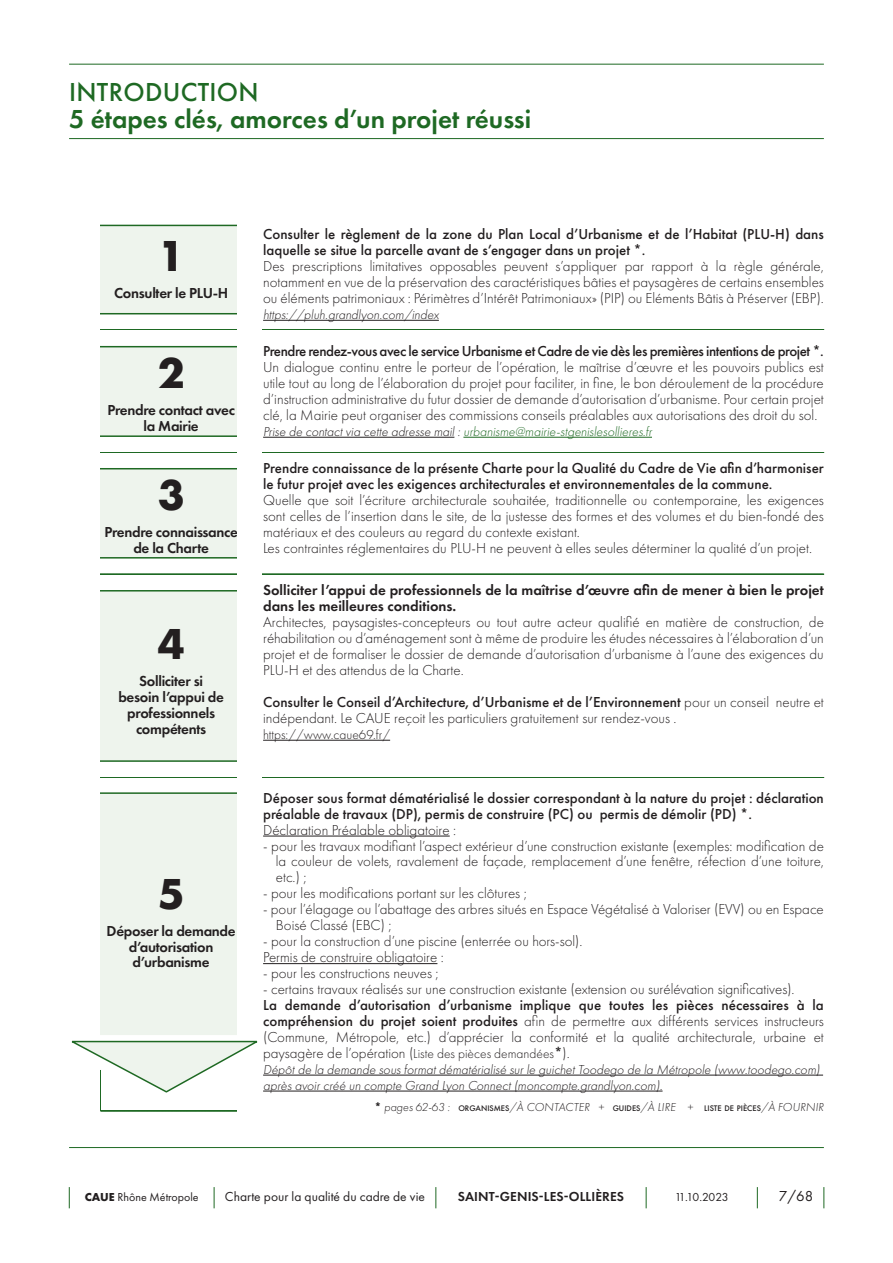
<style>
.page{position:relative;width:893px;height:1263px;background:#fff}
.page>*{position:absolute;margin:0;border:0;box-sizing:border-box;transform-origin:0 0}
.Titre_4_vert_clair{font:700 45px "Futura PT";color:#231f20}
.Titre2{font:600 27px "Futura PT";color:#1e6923}
.Titre3{font:500 27px "Futura PT";letter-spacing:.01em;color:#1e6923}
.TexteCourant{font:300 15px/15.9px "Futura PT";color:#231f20;text-align:justify}
.TexteCourant-2{font:500 15px/15.9px "Futura PT";color:#231f20}
.Titre_4_vert_clair-2{font:600 15px/15.9px "Futura PT";letter-spacing:-.02em;color:#231f20;text-align:center}
.TexteCourant-3{font:600 15px/15.9px "Futura PT";color:#231f20}
.TexteCourant-4{font:500 15px "Futura PT";letter-spacing:-.03em;color:#231f20}
.t1{font:15px "Futura PT";color:#231f20}
.TexteCourant-5{font:300 13.5px/15.9px "Futura PT";color:#231f20}
.TexteCourant-6{font:300 13.5px "Futura PT";color:#1e6923}
.t2{font:13.5px "Futura PT";color:#231f20}
.t3{font:600 13.5px "Futura PT";letter-spacing:.01em;color:#231f20}
.Titre_4{font:italic 300 12px "Futura PT";letter-spacing:.01em;color:#231f20}
.t4{font:12px "Futura PT";color:#231f20}
.s1{color:#231f20}
.s2{font-weight:500}
.s3{font-size:13.5px}
.s4{font-weight:600}
.s5{font-weight:800;font-style:normal}
.s6{font-style:inherit}
.s7{font-weight:500;font-style:normal;font-size:8.4px}
.s8{font-weight:700}
</style>
<div class="page">
<hr style="left:69px;top:1147px;width:755px;height:1px;background:#1e6923">
<svg style="left:69px;top:1187px;width:1px;height:21px"></svg>
<svg style="left:214px;top:1187px;width:1px;height:21px"></svg>
<svg style="left:436px;top:1187px;width:1px;height:21px"></svg>
<svg style="left:646px;top:1187px;width:1px;height:21px"></svg>
<svg style="left:757px;top:1187px;width:1px;height:21px"></svg>
<svg style="left:824px;top:1187px;width:1px;height:21px"></svg>
<svg style="left:100px;top:574px;width:724px;height:1px"></svg>
<hr style="left:263px;top:320px;width:176px;height:1px;background:#231f20">
<hr style="left:263px;top:437px;width:191px;height:1px;background:#231f20">
<hr style="left:463px;top:437px;width:189px;height:1px;background:#1e6923">
<hr style="left:263px;top:740px;width:127px;height:1px;background:#231f20">
<hr style="left:263px;top:836px;width:187px;height:1px;background:#231f20">
<hr style="left:263px;top:963px;width:174px;height:1px;background:#231f20">
<hr style="left:263px;top:1075px;width:560px;height:1px;background:#231f20">
<hr style="left:263px;top:1091px;width:400px;height:1px;background:#231f20">
<div style="left:100px;top:224px;width:137px;height:91px;background:#eef4ed"></div>
<div style="left:100px;top:345px;width:137px;height:92px;background:#eef4ed"></div>
<div style="left:100px;top:468px;width:137px;height:91px;background:#eef4ed"></div>
<div style="left:100px;top:590px;width:137px;height:172px;background:#eef4ed"></div>
<svg style="left:100px;top:329px;width:724px;height:1px"></svg>
<svg style="left:100px;top:452px;width:724px;height:1px"></svg>
<svg style="left:100px;top:777px;width:724px;height:1px"></svg>
<div style="left:237px;top:209px;width:25px;height:933px;background:#fff"></div>
<svg style="left:71px;top:792px;width:196px;height:319px"></svg>
<hr style="left:69px;top:64px;width:755px;height:1px;background:#1e6923">
<hr style="left:69px;top:138px;width:755px;height:1px;background:#1e6923">
<p class="Titre3" style="left:69px;top:76px;width:191px">INTRODUCTION</p>
<p class="Titre2" style="left:69px;top:102px;width:463px">5 étapes clés, amorces d’un projet réussi</p>
<p class="Titre_4_vert_clair" style="left:158px;top:227px;width:28px">1</p>
<p class="Titre_4_vert_clair-2" style="left:114px;top:285px;width:116px">Consulter le PLU-H</p>
<p class="Titre_4_vert_clair" style="left:158px;top:344px;width:28px">2</p>
<p class="Titre_4_vert_clair-2" style="left:107px;top:401px;width:129px">Prendre contact avec la Mairie</p>
<p class="Titre_4_vert_clair" style="left:158px;top:466px;width:28px">3</p>
<p class="Titre_4_vert_clair-2" style="left:104px;top:524px;width:135px">Prendre connaissance de la Charte</p>
<p class="Titre_4_vert_clair" style="left:158px;top:615px;width:28px">4</p>
<p class="Titre_4_vert_clair-2" style="left:118px;top:673px;width:107px">Solliciter si besoin l’appui de professionnels compétents</p>
<p class="Titre_4_vert_clair" style="left:158px;top:865px;width:28px">5</p>
<p class="Titre_4_vert_clair-2" style="left:107px;top:922px;width:131px">Déposer la demande d’autorisation d’urbanisme</p>
<p class="TexteCourant-2" style="left:263px;top:226px;width:562px">Consulter le règlement de la zone du Plan Local d’Urbanisme et de l’Habitat (PLU-H) dans laquelle se situe la parcelle avant de s’engager dans un projet *.</p>
<p class="TexteCourant" style="left:263px;top:258px;width:562px">Des prescriptions limitatives opposables peuvent s’appliquer par rapport à la règle générale, notamment en vue de la préservation des caractéristiques bâties et paysagères de certains ensembles ou éléments patrimoniaux : Périmètres d’Intérêt Patrimoniaux» (PIP) ou Eléments Bâtis à Préserver (EBP).</p>
<p class="TexteCourant-5" style="left:263px;top:307px;width:179px">https://pluh.grandlyon.com/index</p>
<p class="TexteCourant-4" style="left:263px;top:342px;width:562px">Prendre rendez-vous avec le service Urbanisme et Cadre de vie dès les premières intentions de projet *.</p>
<p class="TexteCourant" style="left:263px;top:359px;width:562px">Un dialogue continu entre le porteur de l’opération, le maîtrise d’œuvre et les pouvoirs publics est utile tout au long de l’élaboration du projet pour faciliter, in fine, le bon déroulement de la procédure d’instruction administrative du futur dossier de demande d’autorisation d’urbanisme. Pour certain projet clé, la Mairie peut organiser des commissions conseils préalables aux autorisations des droit du sol.</p>
<p class="TexteCourant-6" style="left:263px;top:424px;width:393px"><span class="s1">Prise de contact via cette adresse mail :</span> urbanisme@mairie-stgenislesollieres.fr</p>
<p class="TexteCourant-2" style="left:263px;top:460px;width:562px">Prendre connaissance de la présente Charte pour la Qualité du Cadre de Vie afin d’harmoniser le futur projet avec les exigences architecturales et environnementales de la commune.</p>
<p class="TexteCourant" style="left:263px;top:492px;width:562px">Quelle que soit l’écriture architecturale souhaitée, traditionnelle ou contemporaine, les exigences sont celles de l’insertion dans le site, de la justesse des formes et des volumes et du bien-fondé des matériaux et des couleurs au regard du contexte existant.</p>
<p class="TexteCourant" style="left:263px;top:540px;width:550px">Les contraintes réglementaires du PLU-H ne peuvent à elles seules déterminer la qualité d’un projet.</p>
<p class="TexteCourant-3" style="left:263px;top:582px;width:562px">Solliciter l’appui de professionnels de la maîtrise d’œuvre afin de mener à bien le projet dans les meilleures conditions.</p>
<p class="TexteCourant" style="left:263px;top:614px;width:562px">Architectes, paysagistes-concepteurs ou tout autre acteur qualifié en matière de construction, de réhabilitation ou d’aménagement sont à même de produire les études nécessaires à l’élaboration d’un projet et de formaliser le dossier de demande d’autorisation d’urbanisme à l’aune des exigences du PLU-H et des attendus de la Charte.</p>
<p class="TexteCourant" style="left:263px;top:694px;width:562px"><span class="s2">Consulter le Conseil d’Architecture, d’Urbanisme et de l’Environnement</span> pour un conseil neutre et indépendant. Le CAUE reçoit les particuliers gratuitement sur rendez-vous .</p>
<p class="TexteCourant-5" style="left:263px;top:726px;width:129px">https://www.caue69.fr/</p>
<p class="TexteCourant-2" style="left:263px;top:790px;width:562px">Déposer sous format dématérialisé le dossier correspondant à la nature du projet : déclaration préalable de travaux (DP), permis de construire (PC) ou permis de démolir (PD) *.</p>
<p class="TexteCourant" style="left:263px;top:822px;width:195px">Déclaration Préalable obligatoire :</p>
<p class="TexteCourant" style="left:276px;top:838px;width:550px;text-indent:-13px">- pour les travaux modifiant l’aspect extérieur d’une construction existante (exemples: modification de la couleur de volets, ravalement de façade, remplacement d’une fenêtre, réfection d’une toiture, etc.) ;</p>
<p class="TexteCourant" style="left:263px;top:885px;width:265px">- pour les modifications portant sur les clôtures ;</p>
<p class="TexteCourant" style="left:276px;top:901px;width:549px;text-indent:-13px">- pour l’élagage ou l’abattage des arbres situés en Espace Végétalisé à Valoriser (EVV) ou en Espace<br>Boisé Classé (EBC) ;</p>
<p class="TexteCourant" style="left:263px;top:933px;width:321px">- pour la construction d’une piscine (enterrée ou hors-sol).</p>
<p class="TexteCourant" style="left:263px;top:949px;width:182px">Permis de construire obligatoire :</p>
<p class="TexteCourant" style="left:263px;top:965px;width:177px">- pour les constructions neuves ;</p>
<p class="TexteCourant" style="left:263px;top:981px;width:533px">- certains travaux réalisés sur une construction existante (extension ou surélévation significatives).</p>
<p class="TexteCourant" style="left:263px;top:997px;width:562px"><span class="s2">La demande d’autorisation d’urbanisme implique que toutes les pièces nécessaires à la compréhension du projet soient produites</span> afin de permettre aux différents services instructeurs (Commune, Métropole, etc.) d’apprécier la conformité et la qualité architecturale, urbaine et paysagère de l’opération (<span class="s3">Liste des pièces demandées</span><span class="s4">*</span>).</p>
<p class="TexteCourant-5" style="left:263px;top:1061px;width:560px">Dépôt de la demande sous format dématérialisé sur le guichet Toodego de la Métropole (www.toodego.com) après avoir créé un compte Grand Lyon Connect (moncompte.grandlyon.com).</p>
<p class="Titre_4" style="left:374px;top:1100px;width:451px"><span class="s5">*</span> pages 62-63 <span class="s6">:</span> <span class="s7">ORGANISMES</span><span class="s6">/</span>À CONTACTER <span class="s6">+</span> <span class="s7">GUIDES</span><span class="s6">/</span>À LIRE <span class="s6">+</span> <span class="s7">LISTE DE PIÈCES</span><span class="s6">/</span>À FOURNIR</p>
<p class="t4" style="left:85px;top:1190px;width:115px"><span class="s8">CAUE</span> Rhône Métropole</p>
<p class="t2" style="left:225px;top:1189px;width:201px">Charte pour la qualité du cadre de vie</p>
<p class="t3" style="left:458px;top:1188px;width:168px">SAINT-GENIS-LES-OLLIÈRES</p>
<p class="t4" style="left:675px;top:1190px;width:55px">11.10.2023</p>
<p class="t1" style="left:779px;top:1187px;width:36px">7/68</p>
</div>
